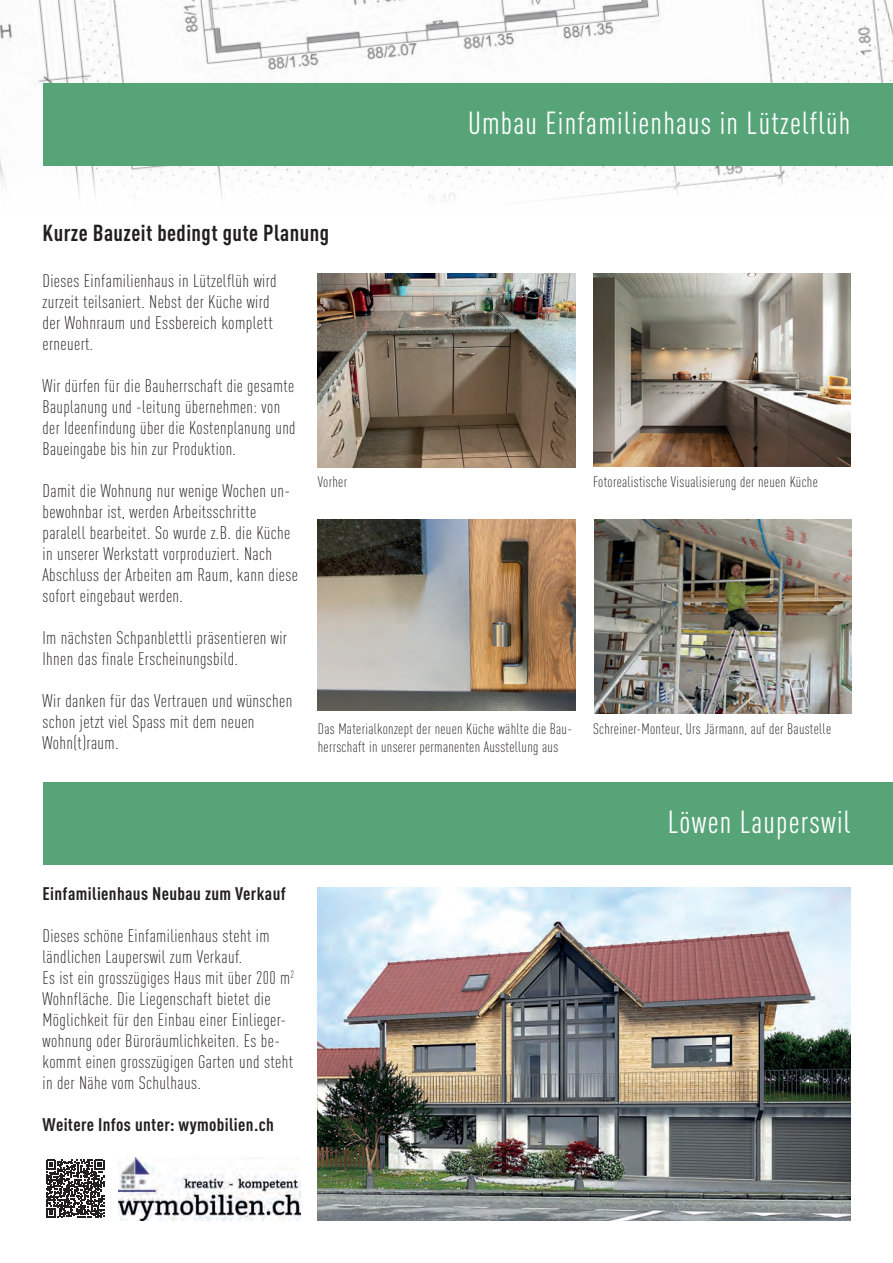
<style>
.page{position:relative;width:893px;height:1263px;background:#fff}
.page>*{position:absolute;margin:0;border:0;box-sizing:border-box;transform-origin:0 0}
.t1{font:condensed 31.5px "DIN Pro";letter-spacing:.04em;color:#fff}
.t2{font:700 condensed 22.8px "DIN Pro";letter-spacing:.02em;color:#231f20}
.t3{font:300 condensed 18px/21px "DIN Pro";letter-spacing:.02em;color:#231f20}
.t4{font:700 condensed 18px "DIN Pro";letter-spacing:.02em;color:#231f20}
.t5{font:300 condensed 15px/18px "DIN Pro";letter-spacing:.02em;color:#231f20}
</style>
<div class="page">
<img style="left:0;top:0;width:893px;height:168px">
<img style="left:318px;top:519px;width:257px;height:192px">
<img style="left:593px;top:274px;width:257px;height:192px">
<img style="left:594px;top:520px;width:257px;height:193px">
<img style="left:318px;top:274px;width:257px;height:193px">
<div style="left:43px;top:83px;width:850px;height:82px;background:#57a479"></div>
<div style="left:43px;top:783px;width:850px;height:82px;background:#57a479"></div>
<img style="left:318px;top:887px;width:532px;height:333px">
<img style="left:119px;top:1158px;width:181px;height:62px">
<svg style="left:46px;top:1159px;width:58px;height:59px"></svg>
<p class="t2" style="left:43px;top:215px;width:288px">Kurze Bauzeit bedingt gute Planung</p>
<p class="t1" style="left:468px;top:100px;width:384px">Umbau Einfamilienhaus in Lützelflüh</p>
<p class="t3" style="left:43px;top:269px;width:236px">Dieses Einfamilienhaus in Lützelflüh wird zurzeit teilsaniert. Nebst der Küche wird der Wohnraum und Essbereich komplett erneuert.</p>
<p class="t3" style="left:43px;top:374px;width:255px">Wir dürfen für die Bauherrschaft die gesamte Bauplanung und -leitung übernehmen: von der Ideenfindung über die Kostenplanung und Baueingabe bis hin zur Produktion.</p>
<p class="t3" style="left:43px;top:479px;width:257px">Damit die Wohnung nur wenige Wochen un&shy;bewohnbar ist, werden Arbeitsschritte paralell bearbeitet. So wurde z.B. die Küche in unserer Werkstatt vorproduziert. Nach Abschluss der Arbeiten am Raum, kann diese sofort eingebaut werden.</p>
<p class="t3" style="left:43px;top:626px;width:246px">Im nächsten Schpanblettli präsentieren wir<br>Ihnen das finale Erscheinungsbild.</p>
<p class="t3" style="left:43px;top:689px;width:251px">Wir danken für das Vertrauen und wünschen schon jetzt viel Spass mit dem neuen<br>Wohn(t)raum.</p>
<p class="t5" style="left:318px;top:472px;width:31px">Vorher</p>
<p class="t5" style="left:593px;top:472px;width:226px">Fotorealistische Visualisierung der neuen Küche</p>
<p class="t5" style="left:318px;top:718px;width:256px">Das Materialkonzept der neuen Küche wählte die Bau&shy;herrschaft in unserer permanenten Ausstellung aus</p>
<p class="t5" style="left:593px;top:719px;width:239px">Schreiner-Monteur, Urs Järmann, auf der Baustelle</p>
<p class="t4" style="left:43px;top:880px;width:245px">Einfamilienhaus Neubau zum Verkauf</p>
<p class="t3" style="left:43px;top:924px;width:228px">Dieses schöne Einfamilienhaus steht im ländlichen Lauperswil zum Verkauf.</p>
<p class="t3" style="left:43px;top:966px;width:253px">Es ist ein grosszügiges Haus mit über 200 m<sup>2<br></sup>Wohnfläche. Die Liegenschaft bietet die Möglichkeit für den Einbau einer Einlieger&shy;wohnung oder Büroräumlichkeiten. Es be&shy;kommt einen grosszügigen Garten und steht in der Nähe vom Schulhaus.</p>
<p class="t4" style="left:43px;top:1111px;width:233px">Weitere Infos unter: wymobilien.ch</p>
<p class="t1" style="left:668px;top:800px;width:184px">Löwen Lauperswil</p>
</div>
